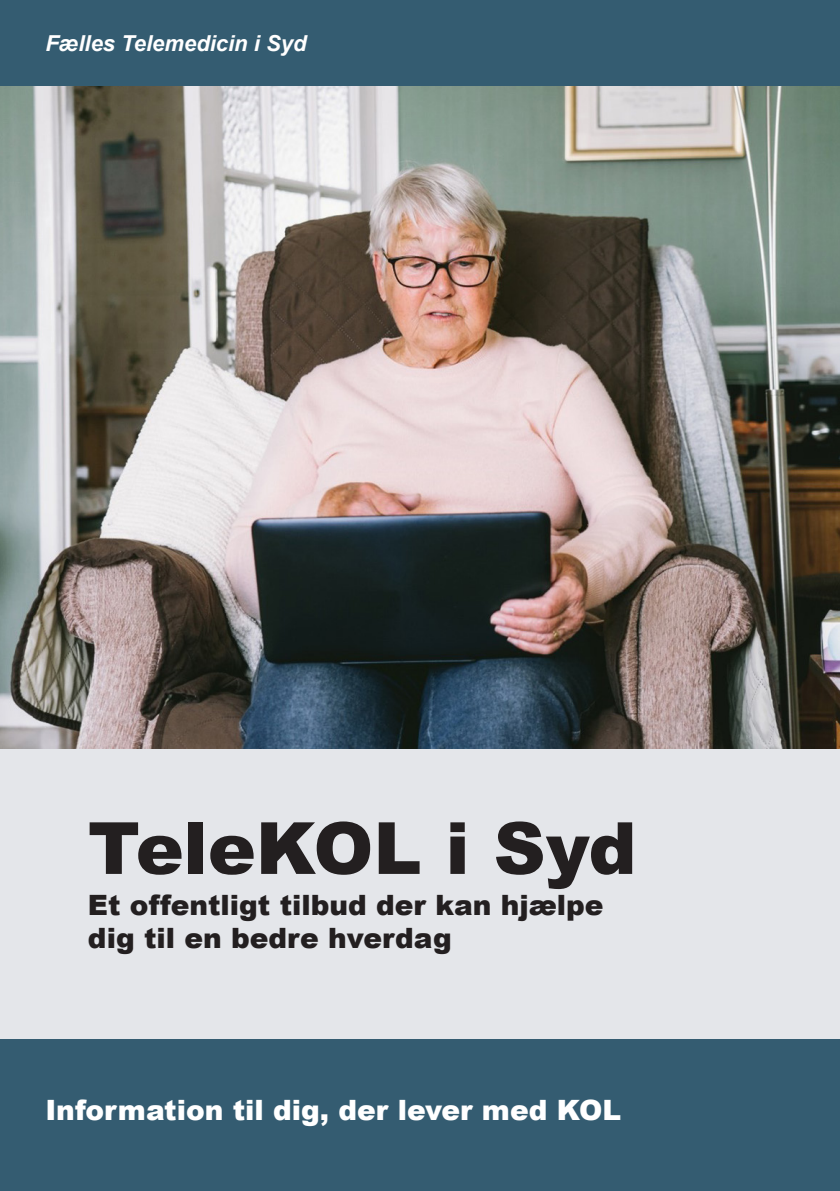
<style>
.page{position:relative;width:840px;height:1191px;background:#fff}
.page>*{position:absolute;margin:0;border:0;box-sizing:border-box;transform-origin:0 0}
.t1{font:900 72px "Arial";color:#231f20}
.t2{font:900 28px/33.6px "Arial";color:#231f20}
.H2_Hvid{font:900 28px "Arial";color:#fff}
.brod_hvid_11_kursiv{font:italic 700 22px "Arial";color:#fff}
</style>
<div class="page">
<div style="left:0;top:0;width:839px;height:1191px;background:#e4e6ea"></div>
<div style="left:0;top:1039px;width:839px;height:152px;background:#345c71"></div>
<img style="left:0;top:85px;width:839px;height:663px">
<div style="left:0;top:0;width:839px;height:85px;background:#345c71"></div>
<p class="brod_hvid_11_kursiv" style="left:45px;top:28px;width:262px">Fælles Telemedicin i Syd</p>
<h1 class="t1" style="left:88px;top:796px;width:549px">TeleKOL i Syd</h1>
<h2 class="t2" style="left:88px;top:887px;width:517px">Et offentligt tilbud der kan hjælpe dig til en bedre hverdag</h2>
<h2 class="H2_Hvid" style="left:45px;top:1090px;width:577px">Information til dig, der lever med KOL</h2>
</div>
